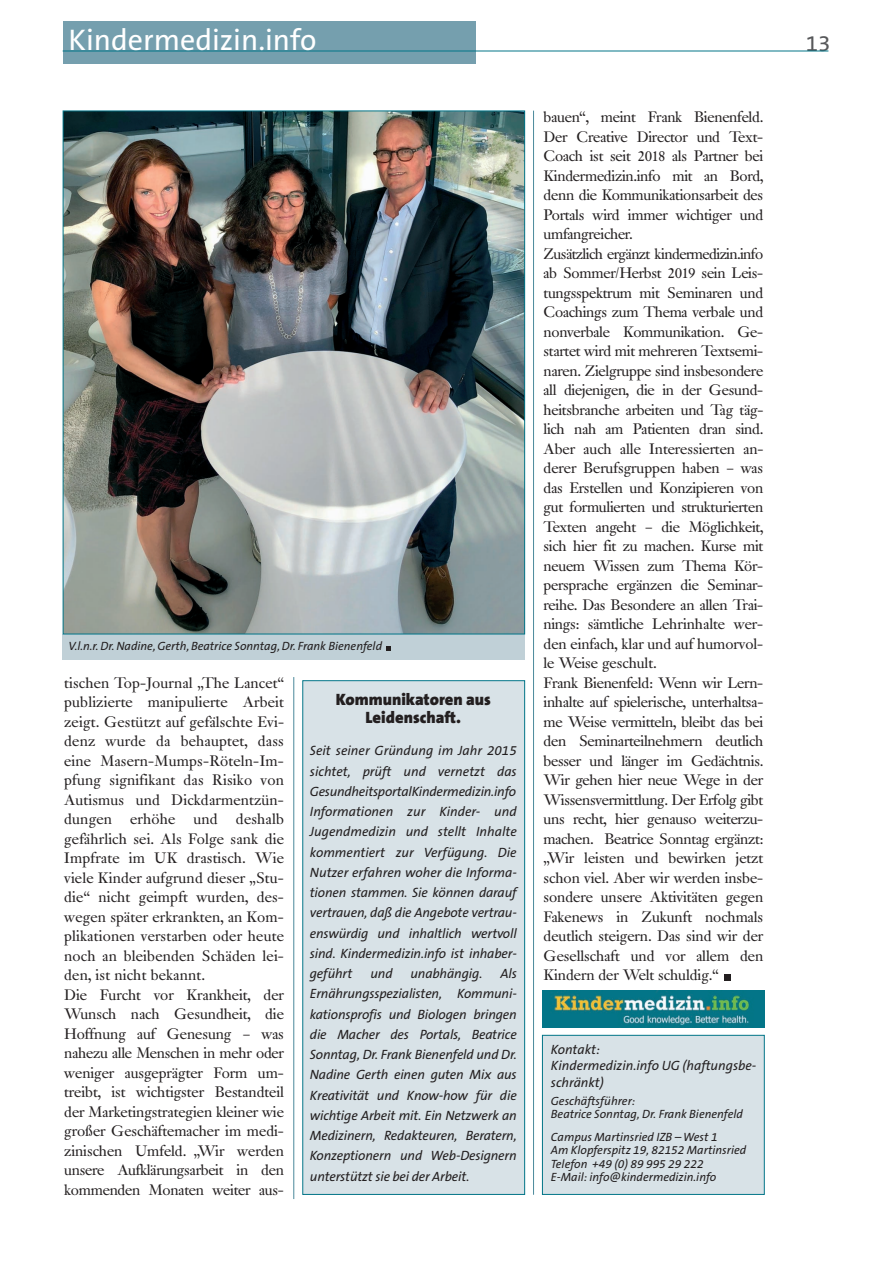
<style>
.page{position:relative;width:893px;height:1263px;background:#fff}
.page>*{position:absolute;margin:0;border:0;box-sizing:border-box;transform-origin:0 0}
.t1{font:30px "The Sans B5 Plain";color:#fff}
.t2{font:22.5px "The Sans B5 Plain";color:#57585a}
.t3{font:900 16.5px/18px "The Sans";color:#231f20;text-align:center}
.t4{font:15px/19.5px "Janson BQ";letter-spacing:-.015em;color:#231f20}
.t5{font:15px/19.5px "Janson BQ";letter-spacing:.015em;color:#231f20}
.t6{font:italic 13.5px/20.2px "The Sans B5 Plain";letter-spacing:-.01em;color:#231f20;text-align:justify}
.t7{font:italic 12px/13.5px "The Sans B5 Plain";color:#231f20}
.t8{font:italic 12px "The Sans";color:#231f20}
</style>
<div class="page">
<svg style="left:724px;top:974px;width:6px;height:6px"></svg>
<hr style="left:533px;top:111px;width:1px;height:1084px;background:#4b899b">
<div style="left:63px;top:21px;width:412px;height:43px;background:#759fae"></div>
<hr style="left:63px;top:51px;width:765px;height:1px;background:#027588">
<hr style="left:293px;top:677px;width:1px;height:522px;background:#4b899b">
<div style="left:63px;top:634px;width:462px;height:26px;background:#c0d0d7"></div>
<svg style="left:386px;top:646px;width:4px;height:4px"></svg>
<img style="left:65px;top:113px;width:458px;height:519px">
<div style="left:543px;top:1036px;width:221px;height:158px;background:#d8e2e7"></div>
<div style="left:542px;top:1035px;width:222px;height:160px;border:1px solid #027588"></div>
<div style="left:303px;top:681px;width:221px;height:513px;background:#d8e2e7"></div>
<div style="left:302px;top:680px;width:223px;height:515px;border:1px solid #027588"></div>
<img style="left:542px;top:991px;width:222px;height:36px">
<h1 class="t1" style="left:68px;top:28px;width:249px">Kindermedizin.info</h1>
<h2 class="t2" style="left:805px;top:35px;width:26px">13</h2>
<p class="t8" style="left:68px;top:642px;width:315px">V.l.n.r. Dr. Nadine, Gerth, Beatrice Sonntag, Dr. Frank Bienenfeld</p>
<p class="t5" style="left:64px;top:674px;width:221px">tischen Top-Journal „The Lancet“ publizierte manipulierte Arbeit zeigt. Gestützt auf gefälschte Evi&shy;denz wurde da behauptet, dass eine Masern-Mumps-Röteln-Im&shy;pfung signifikant das Risiko von<br>Autismus und Dickdarmentzün&shy;dungen erhöhe und deshalb gefährlich sei. Als Folge sank die<br>Impfrate im UK drastisch. Wie viele Kinder aufgrund dieser „Stu&shy;die“ nicht geimpft wurden, des&shy;wegen später erkrankten, an Kom&shy;plikationen verstarben oder heute noch an bleibenden Schäden lei&shy;den, ist nicht bekannt.<br>Die Furcht vor Krankheit, der<br>Wunsch nach Gesundheit, die<br>Hoffnung auf Genesung – was nahezu alle Menschen in mehr oder weniger ausgeprägter Form um&shy;treibt, ist wichtigster Bestandteil der Marketingstrategien kleiner wie großer Geschäftemacher im medi&shy;zinischen Umfeld. „Wir werden unsere Aufklärungsarbeit in den kommenden Monaten weiter aus-</p>
<p class="t3" style="left:336px;top:692px;width:156px">Kommunikatoren aus<br>Leidenschaft.</p>
<p class="t6" style="left:310px;top:742px;width:208px">Seit seiner Gründung im Jahr 2015 sichtet, prüft und vernetzt das GesundheitsportalKindermedizin.info Informationen zur Kinder- und Jugendmedizin und stellt Inhalte kommentiert zur Verfügung. Die Nutzer erfahren woher die Informa&shy;tionen stammen. Sie können darauf vertrauen, daß die Angebote vertrau&shy;enswürdig und inhaltlich wertvoll sind. Kindermedizin.info ist inhaber&shy;geführt</p>
<p class="t6" style="left:310px;top:965px;width:208px;text-indent:190px">Als Ernährungsspezialisten, Kommuni&shy;kationsprofis und Biologen bringen die Macher des Portals, Beatrice Sonntag, Dr. Frank Bienenfeld und Dr.<br>Nadine Gerth einen guten Mix aus Kreativität und Know-how für die wichtige Arbeit mit. Ein Netzwerk an Medizinern, Redakteuren, Beratern, Konzeptionern und Web-Designern unterstützt sie bei der Arbeit.</p>
<p class="t6" style="left:370px;top:965px;width:24px">und</p>
<p class="t6" style="left:410px;top:965px;width:73px">unabhängig.</p>
<p class="t4" style="left:543px;top:109px;width:221px">bauen“, meint Frank Bienenfeld.<br>Der Creative Director und Text-Coach ist seit 2018 als Partner bei Kindermedizin.info mit an Bord, denn die Kommunikationsarbeit des Portals wird immer wichtiger und umfangreicher.<br>Zusätzlich ergänzt kindermedizin.info ab Sommer/Herbst 2019 sein Leis&shy;tungsspektrum mit Seminaren und Coachings zum Thema verbale und nonverbale Kommunikation. Ge&shy;startet wird mit mehreren Textsemi&shy;naren. Zielgruppe sind insbesondere all diejenigen, die in der Gesund&shy;heitsbranche arbeiten und Tag täg&shy;lich nah am Patienten dran sind.<br>Aber auch alle Interessierten an&shy;derer Berufsgruppen haben – was das Erstellen und Konzipieren von gut formulierten und strukturierten Texten angeht – die Möglichkeit, sich hier fit zu machen. Kurse mit neuem Wissen zum Thema Kör&shy;persprache ergänzen die Seminar&shy;reihe. Das Besondere an allen Trai&shy;nings: sämtliche Lehrinhalte wer&shy;den einfach, klar und auf humorvol&shy;le Weise geschult.<br>Frank Bienenfeld: Wenn wir Lern&shy;inhalte auf spielerische, unterhaltsa&shy;me Weise vermitteln, bleibt das bei den Seminarteilnehmern deutlich besser und länger im Gedächtnis.<br>Wir gehen hier neue Wege in der Wissensvermittlung. Der Erfolg gibt uns recht, hier genauso weiterzu&shy;machen. Beatrice Sonntag ergänzt: „Wir leisten und bewirken jetzt schon viel. Aber wir werden insbe&shy;sondere unsere Aktivitäten gegen Fakenews in Zukunft nochmals deutlich steigern. Das sind wir der Gesellschaft und vor allem den Kindern der Welt schuldig.“</p>
<p class="t6" style="left:551px;top:1042px;width:207px;line-height:16.5px;text-align:left">Kontakt:<br>Kindermedizin.info UG (haftungsbe&shy;schränkt)</p>
<p class="t7" style="left:551px;top:1095px;width:193px">Geschäftsführer:<br>Beatrice Sonntag, Dr. Frank Bienenfeld</p>
<p class="t7" style="left:551px;top:1131px;width:197px">Campus Martinsried IZB – West 1<br>Am Klopferspitz 19, 82152 Martinsried Telefon +49 (0) 89 995 29 222<br>E-Mail: info@kindermedizin.info</p>
</div>
